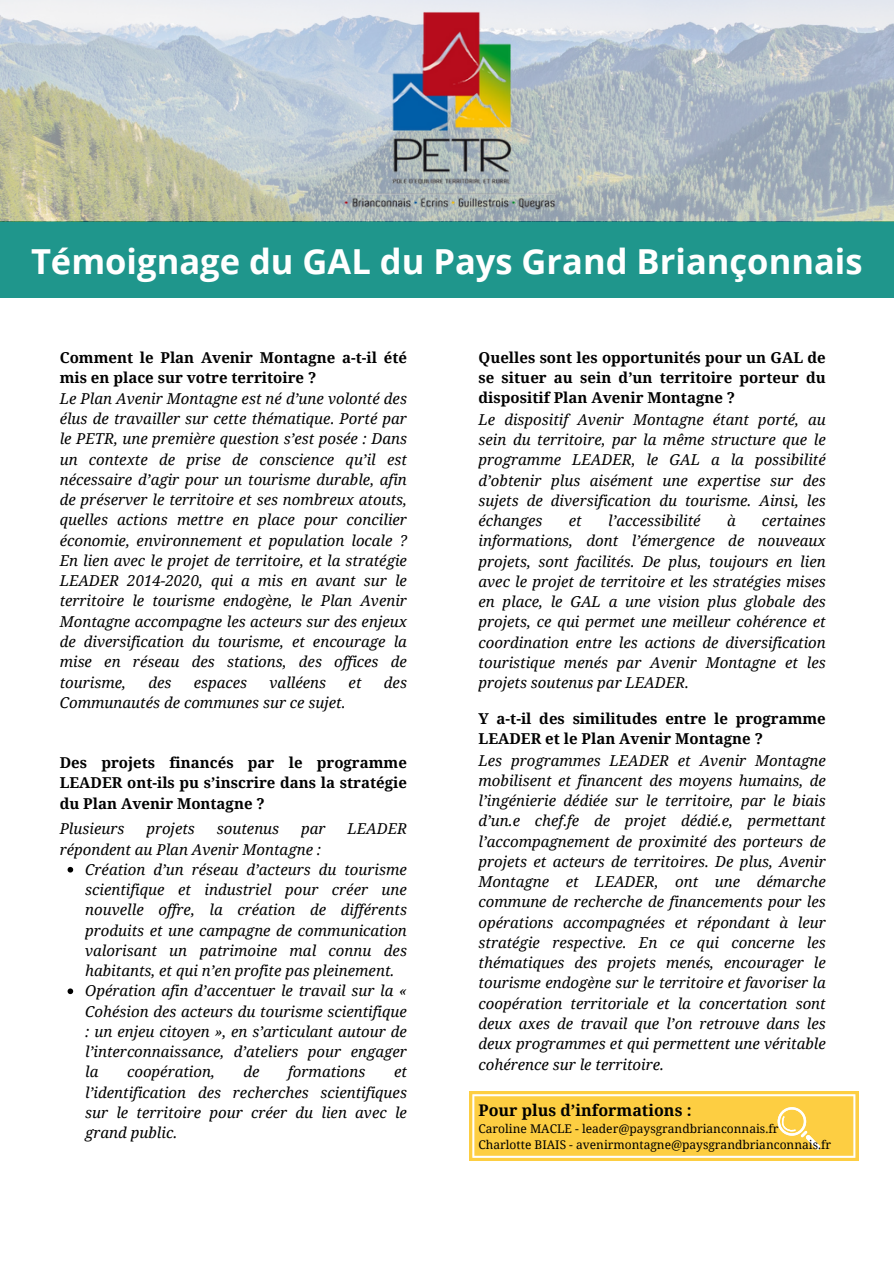
<style>
.page{position:relative;width:894px;height:1264px;background:#fff}
.page>*{position:absolute;margin:0;border:0;box-sizing:border-box;transform-origin:0 0}
.t1{font:700 34.5px "Open Sans";color:#fff}
.t2{font:700 16.05px "Noto Serif";color:#000}
.t3{font:italic 15px/20.2px "Noto Serif";color:#000;text-align:justify}
.t4{font:700 15px/20.2px "Noto Serif";color:#000}
.t5{font:12px "Noto Serif";color:#000}
</style>
<div class="page">
<div style="left:0;top:0;width:893px;height:298px;background:#1f968c"></div>
<img style="left:0;top:0;width:893px;height:222px">
<svg style="left:469px;top:1091px;width:389px;height:69px;fill:#fdce42"></svg>
<svg style="left:472px;top:1094px;width:383px;height:63px"></svg>
<img style="left:292px;top:0;width:308px;height:222px">
<svg style="left:68px;top:866px;width:5px;height:6px"></svg>
<svg style="left:68px;top:988px;width:5px;height:6px"></svg>
<p class="t1" style="left:31px;top:237px;width:832px">Témoignage du GAL du Pays Grand Briançonnais</p>
<h1 class="t4" style="left:60px;top:347px;width:349px">Comment le Plan Avenir Montagne a-t-il été mis en place sur votre territoire ?</h1>
<h2 class="t3" style="left:60px;top:388px;width:349px">Le Plan Avenir Montagne est né d’une volonté des élus de travailler sur cette thématique. Porté par le PETR, une première question s’est posée : Dans un contexte de prise de conscience qu’il est nécessaire d’agir pour un tourisme durable, afin de préserver le territoire et ses nombreux atouts, quelles actions mettre en place pour concilier économie, environnement et population locale ?<br>En lien avec le projet de territoire, et la stratégie LEADER 2014-2020, qui a mis en avant sur le territoire le tourisme endogène, le Plan Avenir Montagne accompagne les acteurs sur des enjeux de diversification du tourisme, et encourage la mise en réseau des stations, des offices de tourisme,</h2>
<h2 class="t3" style="left:148px;top:671px;width:25px">des</h2>
<h2 class="t3" style="left:194px;top:671px;width:55px">espaces</h2>
<h2 class="t3" style="left:269px;top:671px;width:58px">valléens</h2>
<h2 class="t3" style="left:348px;top:671px;width:14px">et</h2>
<h2 class="t3" style="left:384px;top:671px;width:25px">des</h2>
<h2 class="t3" style="left:60px;top:691px;width:287px">Communautés de communes sur ce sujet.</h2>
<h3 class="t4" style="left:60px;top:752px;width:349px;text-align:justify">Des projets financés par le programme LEADER ont-ils pu s’inscrire dans la stratégie du Plan Avenir Montagne ?</h3>
<h2 class="t3" style="left:60px;top:818px;width:66px">Plusieurs</h2>
<h2 class="t3" style="left:146px;top:818px;width:50px">projets</h2>
<h2 class="t3" style="left:217px;top:818px;width:64px">soutenus</h2>
<h2 class="t3" style="left:301px;top:818px;width:26px">par</h2>
<h2 class="t3" style="left:347px;top:818px;width:61px">LEADER</h2>
<h2 class="t3" style="left:60px;top:838px;width:263px">répondent au Plan Avenir Montagne :</h2>
<h3 class="t3" style="left:85px;top:858px;width:323px">Création d’un réseau d’acteurs du tourisme scientifique et industriel pour créer une nouvelle offre, la création de différents produits et une campagne de communication valorisant un patrimoine mal connu des habitants, et qui n’en profite pas pleinement.</h3>
<p class="t3" style="left:85px;top:980px;width:323px">Opération afin d’accentuer le travail sur la « Cohésion des acteurs du tourisme scientifique : un enjeu citoyen », en s’articulant autour de l’interconnaissance, d’ateliers pour engager la</p>
<p class="t3" style="left:127px;top:1061px;width:89px">coopération,</p>
<p class="t3" style="left:243px;top:1061px;width:18px">de</p>
<p class="t3" style="left:288px;top:1061px;width:79px">formations</p>
<p class="t3" style="left:85px;top:1061px;width:323px;text-indent:309px">et l’identification des recherches scientifiques sur le territoire pour créer du lien avec le grand public.</p>
<p class="t4" style="left:478px;top:347px;width:349px;text-align:justify">Quelles sont les opportunités pour un GAL de se situer au sein d’un territoire porteur du dispositif Plan Avenir Montagne ?</p>
<h2 class="t3" style="left:478px;top:409px;width:349px">Le dispositif Avenir Montagne étant porté, au sein du territoire, par la même structure que le programme LEADER, le GAL a la possibilité d’obtenir plus aisément une expertise sur des sujets de diversification du tourisme. Ainsi, les échanges</h2>
<h2 class="t3" style="left:568px;top:510px;width:14px">et</h2>
<h2 class="t3" style="left:608px;top:510px;width:94px">l’accessibilité</h2>
<h2 class="t3" style="left:726px;top:510px;width:10px">à</h2>
<h2 class="t3" style="left:478px;top:510px;width:349px;text-indent:283px">certaines informations, dont l’émergence de nouveaux projets, sont facilités. De plus, toujours en lien avec le projet de territoire et les stratégies mises en place, le GAL a une vision plus globale des projets, ce qui permet une meilleur cohérence et coordination entre les actions de diversification touristique menés par Avenir Montagne et les projets soutenus par LEADER.</h2>
<h3 class="t4" style="left:478px;top:707px;width:349px">Y a-t-il des similitudes entre le programme<br>LEADER et le Plan Avenir Montagne ?</h3>
<h2 class="t3" style="left:478px;top:749px;width:349px">Les programmes LEADER et Avenir Montagne mobilisent et financent des moyens humains, de l’ingénierie dédiée sur le territoire, par le biais d’un.e chef.fe de projet dédié.e, permettant l’accompagnement de proximité des porteurs de projets et acteurs de territoires. De plus, Avenir Montagne et LEADER, ont une démarche commune de recherche de financements pour les opérations accompagnées et répondant à leur stratégie respective. En ce qui concerne les thématiques des projets menés, encourager le tourisme endogène sur le territoire et favoriser la coopération territoriale et la concertation sont deux axes de travail que l’on retrouve dans les deux programmes et qui permettent une véritable cohérence sur le territoire.</h2>
<h3 class="t2" style="left:478px;top:1098px;width:214px">Pour plus d’informations :</h3>
<p class="t5" style="left:478px;top:1120px;width:301px">Caroline MACLE - leader@paysgrandbrianconnais.fr</p>
<p class="t5" style="left:478px;top:1136px;width:354px">Charlotte BIAIS - avenirmontagne@paysgrandbrianconnais.fr</p>
</div>
